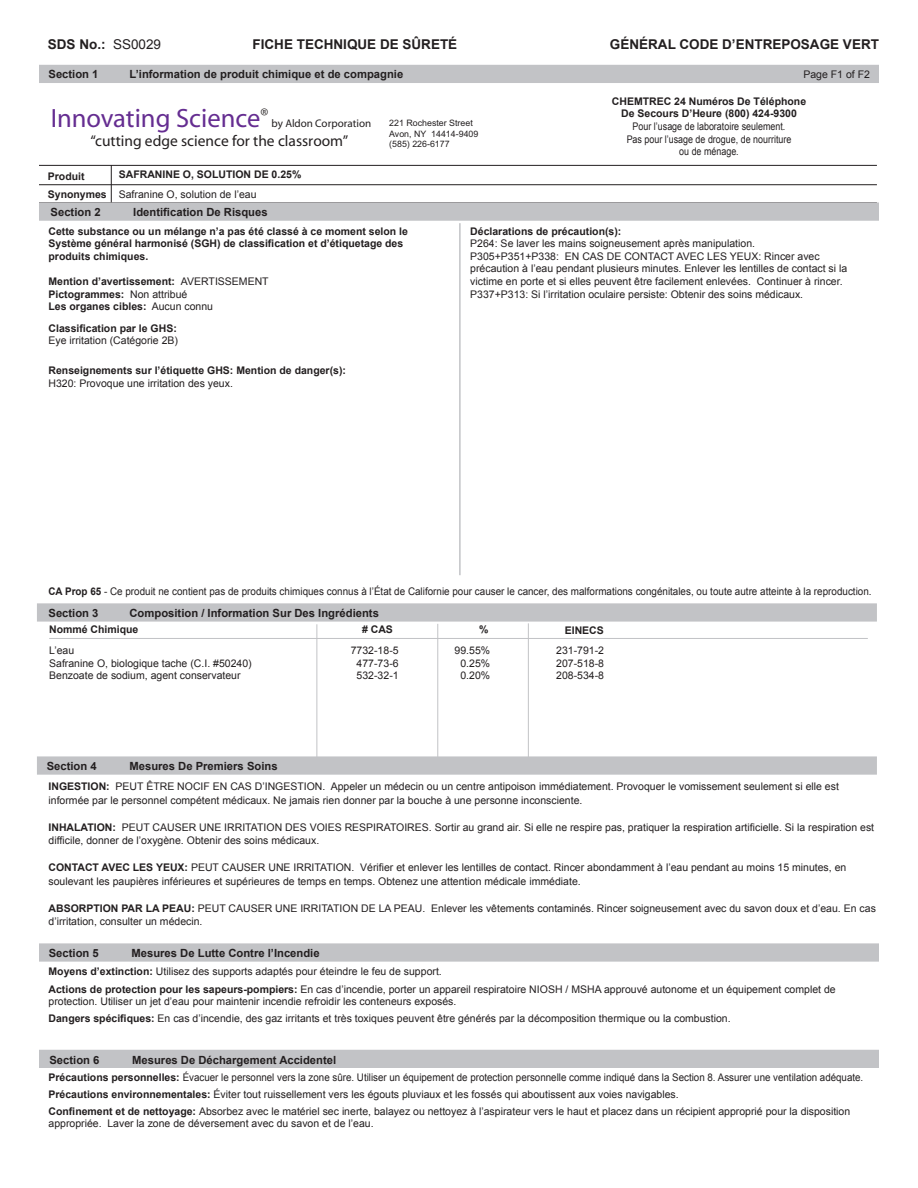
<style>
.page{position:relative;width:918px;height:1188px;background:#fff}
.page>*{position:absolute;margin:0;border:0;box-sizing:border-box;transform-origin:0 0}
.t1{font:26.55px "Myriad";color:#652d91}
.t2{font:15.45px "Myriad";color:#231f20}
.t3{font:700 13.5px "Arial";color:#231f20}
.t4{font:700 11.25px "Arial";color:#231f20}
.t5{font:11.1px "Myriad";color:#231f20}
.t6{font:10.5px/12.6px "Arial";color:#231f20}
.t7{font:700 10.5px/12.6px "Arial";color:#231f20}
.t8{font:10.5px/16.8px "Arial";color:#231f20;scale:.93 1}
.t9{font:10.5px "Arial";color:#231f20;scale:.94 1}
.t10{font:10.5px/12.6px "Arial";color:#231f20;text-align:center;scale:.85 1}
.t11{font:8.85px/10.6px "Arial";color:#231f20}
.s1{font-weight:400}
.s2{font-weight:700}
</style>
<div class="page">
<hr style="left:111px;top:165px;width:1px;height:39px;background:#231f20">
<div style="left:39px;top:65px;width:840px;height:18px;background:#c2c3c6"></div>
<div style="left:37px;top:756px;width:840px;height:19px;background:#c2c3c6;border:2px solid #c2c3c6"></div>
<div style="left:39px;top:943px;width:840px;height:19px;background:#c2c3c6;border:2px solid #c2c3c6"></div>
<hr style="left:39px;top:184px;width:838px;height:1px;background:#231f20">
<div style="left:39px;top:1050px;width:840px;height:18px;background:#c2c3c6"></div>
<div style="left:37px;top:603px;width:840px;height:19px;background:#c2c3c6;border:2px solid #c2c3c6"></div>
<div style="left:39px;top:202px;width:840px;height:19px;background:#c2c3c6;border:2px solid #c2c3c6"></div>
<hr style="left:39px;top:165px;width:838px;height:1px;background:#231f20">
<hr style="left:437px;top:624px;width:1px;height:135px;background:#c2c3c6">
<hr style="left:49px;top:638px;width:819px;height:1px;background:#c2c3c6">
<hr style="left:316px;top:624px;width:1px;height:135px;background:#c2c3c6">
<hr style="left:528px;top:623px;width:1px;height:135px;background:#c2c3c6">
<hr style="left:459px;top:223px;width:2px;height:352px;background:#c2c3c6">
<p class="t3" style="left:48px;top:35px;width:115px">SDS No.: <span class="s1">SS0029</span></p>
<p class="t3" style="left:253px;top:35px;width:206px">FICHE TECHNIQUE DE SÛRETÉ</p>
<p class="t3" style="left:610px;top:35px;width:271px">GÉNÉRAL CODE D’ENTREPOSAGE VERT</p>
<p class="t4" style="left:49px;top:67px;width:52px">Section 1</p>
<p class="t4" style="left:130px;top:67px;width:275px">L’information de produit chimique et de compagnie</p>
<p class="t1" style="left:51px;top:105px;width:219px">Innovating Science<sup>®</sup></p>
<p class="t5" style="left:272px;top:118px;width:101px">by Aldon Corporation</p>
<p class="t2" style="left:91px;top:133px;width:259px">“cutting edge science for the classroom”</p>
<p class="t7" style="left:48px;top:170px;width:38px">Produit</p>
<p class="t7" style="left:48px;top:188px;width:60px">Synonymes</p>
<p class="t7" style="left:119px;top:169px;width:184px">SAFRANINE O, SOLUTION DE 0.25%</p>
<p class="t6" style="left:119px;top:188px;width:139px">Safranine O, solution de l’eau</p>
<p class="t4" style="left:51px;top:204px;width:52px">Section 2</p>
<p class="t4" style="left:133px;top:204px;width:136px">Identification De Risques</p>
<p class="t11" style="left:389px;top:118px;width:91px">221 Rochester Street<br>Avon, NY 14414-9409 (585) 226-6177</p>
<p class="t6" style="left:803px;top:68px;width:68px">Page F1 of F2</p>
<p class="t7" style="left:612px;top:95px;width:196px;text-align:center">CHEMTREC 24 Numéros De Téléphone<br>De Secours D’Heure (800) 424-9300</p>
<p class="t10" style="left:627px;top:120px;width:195px">Pour l’usage de laboratoire seulement.<br>Pas pour l’usage de drogue, de nourriture ou de ménage.</p>
<p class="t7" style="left:49px;top:225px;width:361px">Cette substance ou un mélange n’a pas été classé à ce moment selon le<br>Système général harmonisé (SGH) de classification et d’étiquetage des produits chimiques.</p>
<p class="t7" style="left:49px;top:275px;width:222px">Mention d’avertissement: <span class="s1">AVERTISSEMENT<br></span>Pictogrammes: <span class="s1">Non attribué<br></span>Les organes cibles: <span class="s1">Aucun connu</span></p>
<p class="t7" style="left:49px;top:322px;width:130px">Classification par le GHS:</p>
<p class="t6" style="left:49px;top:335px;width:131px">Eye irritation (Catégorie 2B)</p>
<p class="t7" style="left:49px;top:364px;width:299px">Renseignements sur l’étiquette GHS: Mention de danger(s):</p>
<p class="t6" style="left:49px;top:377px;width:186px">H320: Provoque une irritation des yeux.</p>
<p class="t7" style="left:470px;top:225px;width:153px">Déclarations de précaution(s):</p>
<p class="t6" style="left:470px;top:237px;width:379px">P264: Se laver les mains soigneusement après manipulation.<br>P305+P351+P338: EN CAS DE CONTACT AVEC LES YEUX: Rincer avec précaution à l’eau pendant plusieurs minutes. Enlever les lentilles de contact si la victime en porte et si elles peuvent être facilement enlevées. Continuer à rincer.<br>P337+P313: Si l’irritation oculaire persiste: Obtenir des soins médicaux.</p>
<p class="t9" style="left:49px;top:585px;width:877px"><span class="s2">CA Prop 65</span> - Ce produit ne contient pas de produits chimiques connus à l’État de Californie pour causer le cancer, des malformations congénitales, ou toute autre atteinte à la reproduction.</p>
<p class="t4" style="left:49px;top:605px;width:52px">Section 3</p>
<p class="t4" style="left:130px;top:605px;width:251px">Composition / Information Sur Des Ingrédients</p>
<p class="t7" style="left:49px;top:623px;width:91px">Nommé Chimique</p>
<p class="t7" style="left:362px;top:623px;width:32px"># CAS</p>
<p class="t7" style="left:479px;top:623px;width:11px">%</p>
<p class="t7" style="left:565px;top:624px;width:41px">EINECS</p>
<p class="t6" style="left:49px;top:644px;width:27px">L’eau</p>
<p class="t6" style="left:351px;top:644px;width:49px">7732-18-5</p>
<p class="t6" style="left:455px;top:644px;width:37px">99.55%</p>
<p class="t6" style="left:556px;top:644px;width:49px">231-791-2</p>
<p class="t6" style="left:49px;top:657px;width:204px">Safranine O, biologique tache (C.I. #50240)</p>
<p class="t6" style="left:357px;top:657px;width:44px">477-73-6</p>
<p class="t6" style="left:460px;top:657px;width:31px">0.25%</p>
<p class="t6" style="left:556px;top:657px;width:49px">207-518-8</p>
<p class="t6" style="left:49px;top:669px;width:193px">Benzoate de sodium, agent conservateur</p>
<p class="t6" style="left:357px;top:669px;width:44px">532-32-1</p>
<p class="t6" style="left:460px;top:669px;width:31px">0.20%</p>
<p class="t6" style="left:556px;top:669px;width:49px">208-534-8</p>
<p class="t4" style="left:47px;top:759px;width:52px">Section 4</p>
<p class="t4" style="left:129px;top:759px;width:150px">Mesures De Premiers Soins</p>
<p class="t6" style="left:49px;top:780px;width:792px;line-height:13.5px"><span class="s2">INGESTION:</span> PEUT ÊTRE NOCIF EN CAS D’INGESTION. Appeler un médecin ou un centre antipoison immédiatement. Provoquer le vomissement seulement si elle est informée par le personnel compétent médicaux. Ne jamais rien donner par la bouche à une personne inconsciente.</p>
<p class="t6" style="left:49px;top:820px;width:827px;line-height:13.5px"><span class="s2">INHALATION:</span> PEUT CAUSER UNE IRRITATION DES VOIES RESPIRATOIRES. Sortir au grand air. Si elle ne respire pas, pratiquer la respiration artificielle. Si la respiration est difficile, donner de l’oxygène. Obtenir des soins médicaux.</p>
<p class="t6" style="left:49px;top:861px;width:799px;line-height:13.5px"><span class="s2">CONTACT AVEC LES YEUX:</span> PEUT CAUSER UNE IRRITATION. Vérifier et enlever les lentilles de contact. Rincer abondamment à l’eau pendant au moins 15 minutes, en soulevant les paupières inférieures et supérieures de temps en temps. Obtenez une attention médicale immédiate.</p>
<p class="t6" style="left:49px;top:901px;width:829px;line-height:13.5px"><span class="s2">ABSORPTION PAR LA PEAU:</span> PEUT CAUSER UNE IRRITATION DE LA PEAU. Enlever les vêtements contaminés. Rincer soigneusement avec du savon doux et d’eau. En cas d’irritation, consulter un médecin.</p>
<p class="t4" style="left:49px;top:946px;width:52px">Section 5</p>
<p class="t4" style="left:132px;top:946px;width:190px">Mesures De Lutte Contre l’Incendie</p>
<p class="t6" style="left:49px;top:963px;width:789px;line-height:18px"><span class="s2">Moyens d’extinction:</span> Utilisez des supports adaptés pour éteindre le feu de support.<br><span class="s2">Actions de protection pour les sapeurs-pompiers:</span> En cas d’incendie, porter un appareil respiratoire NIOSH / MSHA approuvé autonome et un équipement complet de</p>
<p class="t6" style="left:49px;top:993px;width:684px;line-height:16.5px">protection. Utiliser un jet d’eau pour maintenir incendie refroidir les conteneurs exposés.<br><span class="s2">Dangers spécifiques:</span> En cas d’incendie, des gaz irritants et très toxiques peuvent être générés par la décomposition thermique ou la combustion.</p>
<p class="t4" style="left:49px;top:1052px;width:52px">Section 6</p>
<p class="t4" style="left:132px;top:1052px;width:206px">Mesures De Déchargement Accidentel</p>
<p class="t8" style="left:49px;top:1069px;width:878px"><span class="s2">Précautions personnelles:</span> Évacuer le personnel vers la zone sûre. Utiliser un équipement de protection personnelle comme indiqué dans la Section 8. Assurer une ventilation adéquate.<br><span class="s2">Précautions environnementales:</span> Éviter tout ruissellement vers les égouts pluviaux et les fossés qui aboutissent aux voies navigables.<br><span class="s2">Confinement et de nettoyage:</span> Absorbez avec le matériel sec inerte, balayez ou nettoyez à l’aspirateur vers le haut et placez dans un récipient approprié pour la disposition</p>
<p class="t6" style="left:49px;top:1117px;width:327px">appropriée. Laver la zone de déversement avec du savon et de l’eau.</p>
</div>
